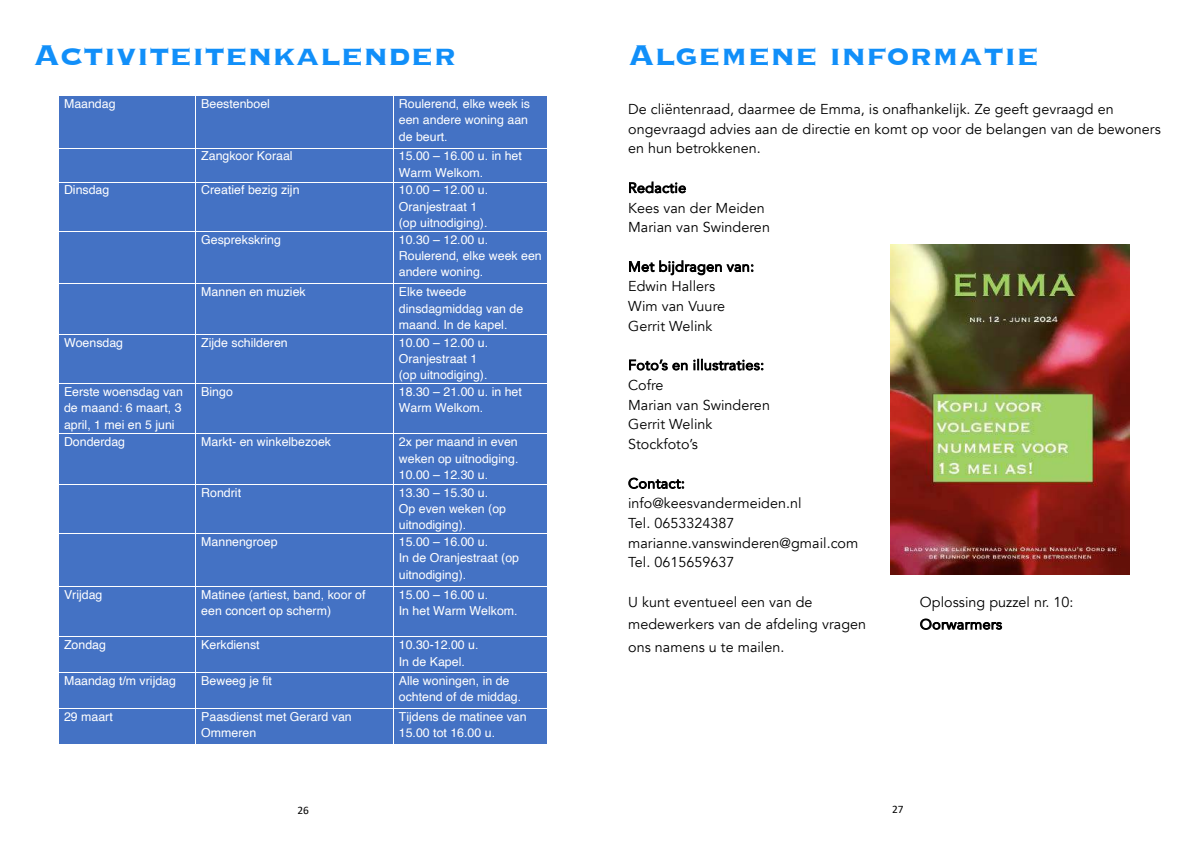
<style>
.page{position:relative;width:1191px;height:842px;background:#fff}
.page>*{position:absolute;margin:0;border:0;box-sizing:border-box;transform-origin:0 0}
.t1{font:700 37.1px "Copperplate";color:#118ff9}
.t2{font:14.3px/19.7px "Avenir";letter-spacing:.005em;color:#000}
.t3{font:14.1px "Avenir";letter-spacing:.025em;color:#000}
.t4{font:12.4px/16.3px "Helvetica";color:#fff}
.t5{font:11.4px "Calibri";color:#000}
</style>
<div class="page">
<img style="left:890px;top:245px;width:239px;height:329px">
<div style="left:59px;top:96px;width:136px;height:52px;background:#4472c4"></div>
<div style="left:196px;top:96px;width:197px;height:52px;background:#4472c4"></div>
<div style="left:394px;top:96px;width:154px;height:52px;background:#4472c4"></div>
<hr style="left:196px;top:96px;width:1px;height:52px;background:#fff">
<div style="left:59px;top:148px;width:136px;height:34px;background:#4472c4"></div>
<div style="left:196px;top:148px;width:197px;height:34px;background:#4472c4"></div>
<div style="left:394px;top:148px;width:154px;height:34px;background:#4472c4"></div>
<hr style="left:59px;top:148px;width:137px;height:1px;background:#fff">
<hr style="left:196px;top:148px;width:197px;height:1px;background:#fff">
<hr style="left:394px;top:148px;width:154px;height:1px;background:#fff">
<hr style="left:196px;top:148px;width:1px;height:34px;background:#fff">
<div style="left:59px;top:182px;width:136px;height:49px;background:#4472c4"></div>
<div style="left:196px;top:182px;width:197px;height:49px;background:#4472c4"></div>
<div style="left:394px;top:182px;width:154px;height:49px;background:#4472c4"></div>
<hr style="left:59px;top:182px;width:137px;height:1px;background:#fff">
<hr style="left:196px;top:182px;width:197px;height:1px;background:#fff">
<hr style="left:394px;top:182px;width:154px;height:1px;background:#fff">
<hr style="left:196px;top:182px;width:1px;height:49px;background:#fff">
<div style="left:59px;top:232px;width:136px;height:52px;background:#4472c4"></div>
<div style="left:196px;top:232px;width:197px;height:52px;background:#4472c4"></div>
<div style="left:394px;top:232px;width:154px;height:52px;background:#4472c4"></div>
<hr style="left:196px;top:232px;width:1px;height:52px;background:#fff">
<div style="left:59px;top:284px;width:136px;height:50px;background:#4472c4"></div>
<div style="left:196px;top:284px;width:197px;height:50px;background:#4472c4"></div>
<div style="left:394px;top:284px;width:154px;height:50px;background:#4472c4"></div>
<hr style="left:59px;top:284px;width:137px;height:1px;background:#fff">
<hr style="left:196px;top:284px;width:197px;height:1px;background:#fff">
<hr style="left:394px;top:284px;width:154px;height:1px;background:#fff">
<hr style="left:196px;top:284px;width:1px;height:50px;background:#fff">
<div style="left:59px;top:335px;width:136px;height:48px;background:#4472c4"></div>
<div style="left:196px;top:335px;width:197px;height:48px;background:#4472c4"></div>
<div style="left:394px;top:335px;width:154px;height:48px;background:#4472c4"></div>
<hr style="left:196px;top:335px;width:1px;height:48px;background:#fff">
<div style="left:59px;top:384px;width:136px;height:50px;background:#4472c4"></div>
<div style="left:196px;top:384px;width:197px;height:50px;background:#4472c4"></div>
<div style="left:394px;top:384px;width:154px;height:50px;background:#4472c4"></div>
<hr style="left:196px;top:384px;width:1px;height:50px;background:#fff">
<div style="left:59px;top:434px;width:136px;height:50px;background:#4472c4"></div>
<div style="left:196px;top:434px;width:197px;height:50px;background:#4472c4"></div>
<div style="left:394px;top:434px;width:154px;height:50px;background:#4472c4"></div>
<hr style="left:59px;top:434px;width:137px;height:1px;background:#fff">
<hr style="left:196px;top:434px;width:197px;height:1px;background:#fff">
<hr style="left:394px;top:434px;width:154px;height:1px;background:#fff">
<hr style="left:196px;top:434px;width:1px;height:50px;background:#fff">
<div style="left:59px;top:485px;width:136px;height:49px;background:#4472c4"></div>
<div style="left:196px;top:485px;width:197px;height:49px;background:#4472c4"></div>
<div style="left:394px;top:485px;width:154px;height:49px;background:#4472c4"></div>
<hr style="left:196px;top:485px;width:1px;height:49px;background:#fff">
<div style="left:59px;top:534px;width:136px;height:52px;background:#4472c4"></div>
<div style="left:196px;top:534px;width:197px;height:52px;background:#4472c4"></div>
<div style="left:394px;top:534px;width:154px;height:52px;background:#4472c4"></div>
<hr style="left:59px;top:534px;width:137px;height:1px;background:#fff">
<hr style="left:196px;top:534px;width:197px;height:1px;background:#fff">
<hr style="left:394px;top:534px;width:154px;height:1px;background:#fff">
<hr style="left:196px;top:534px;width:1px;height:52px;background:#fff">
<div style="left:59px;top:587px;width:136px;height:50px;background:#4472c4"></div>
<div style="left:196px;top:587px;width:197px;height:50px;background:#4472c4"></div>
<div style="left:394px;top:587px;width:154px;height:50px;background:#4472c4"></div>
<hr style="left:196px;top:587px;width:1px;height:50px;background:#fff">
<div style="left:59px;top:637px;width:136px;height:35px;background:#4472c4"></div>
<div style="left:196px;top:637px;width:197px;height:35px;background:#4472c4"></div>
<div style="left:394px;top:637px;width:154px;height:35px;background:#4472c4"></div>
<hr style="left:59px;top:637px;width:137px;height:1px;background:#fff">
<hr style="left:196px;top:637px;width:197px;height:1px;background:#fff">
<hr style="left:394px;top:637px;width:154px;height:1px;background:#fff">
<hr style="left:196px;top:637px;width:1px;height:35px;background:#fff">
<div style="left:59px;top:673px;width:136px;height:35px;background:#4472c4"></div>
<div style="left:196px;top:673px;width:197px;height:35px;background:#4472c4"></div>
<div style="left:394px;top:673px;width:154px;height:35px;background:#4472c4"></div>
<hr style="left:196px;top:673px;width:1px;height:35px;background:#fff">
<div style="left:59px;top:709px;width:136px;height:35px;background:#4472c4"></div>
<div style="left:196px;top:709px;width:197px;height:35px;background:#4472c4"></div>
<div style="left:394px;top:709px;width:154px;height:35px;background:#4472c4"></div>
<hr style="left:196px;top:709px;width:1px;height:35px;background:#fff">
<h1 class="t1" style="left:34px;top:31px;width:424px">Activiteitenkalender</h1>
<p class="t4" style="left:64px;top:96px;width:53px">Maandag</p>
<p class="t4" style="left:201px;top:96px;width:70px">Beestenboel</p>
<p class="t4" style="left:399px;top:96px;width:133px">Roulerend, elke week is een andere woning aan de beurt.</p>
<p class="t4" style="left:201px;top:148px;width:93px">Zangkoor Koraal</p>
<p class="t4" style="left:399px;top:148px;width:125px">15.00 – 16.00 u. in het<br>Warm Welkom.</p>
<p class="t4" style="left:64px;top:182px;width:47px">Dinsdag</p>
<p class="t4" style="left:201px;top:182px;width:100px">Creatief bezig zijn</p>
<p class="t4" style="left:399px;top:182px;width:91px">10.00 – 12.00 u.<br>Oranjestraat 1 (op uitnodiging).</p>
<p class="t4" style="left:201px;top:232px;width:81px">Gesprekskring</p>
<p class="t4" style="left:399px;top:232px;width:144px">10.30 – 12.00 u.<br>Roulerend, elke week een andere woning.</p>
<p class="t4" style="left:201px;top:284px;width:106px">Mannen en muziek</p>
<p class="t4" style="left:399px;top:284px;width:126px">Elke tweede dinsdagmiddag van de maand. In de kapel.</p>
<p class="t4" style="left:64px;top:334px;width:61px">Woensdag</p>
<p class="t4" style="left:201px;top:334px;width:88px">Zijde schilderen</p>
<p class="t4" style="left:399px;top:334px;width:91px">10.00 – 12.00 u.<br>Oranjestraat 1 (op uitnodiging).</p>
<p class="t4" style="left:64px;top:384px;width:120px;text-align:justify">Eerste woensdag van de maand: 6 maart, 3 april, 1 mei en 5 juni</p>
<p class="t4" style="left:201px;top:384px;width:33px">Bingo</p>
<p class="t4" style="left:399px;top:384px;width:125px">18.30 – 21.00 u. in het<br>Warm Welkom.</p>
<p class="t4" style="left:64px;top:434px;width:63px">Donderdag</p>
<p class="t4" style="left:201px;top:434px;width:131px">Markt- en winkelbezoek</p>
<p class="t4" style="left:399px;top:434px;width:121px;text-align:justify">2x per maand in even weken op uitnodiging.<br>10.00 – 12.30 u.</p>
<p class="t4" style="left:201px;top:485px;width:41px">Rondrit</p>
<p class="t4" style="left:399px;top:485px;width:109px">13.30 – 15.30 u.<br>Op even weken (op uitnodiging).</p>
<p class="t4" style="left:201px;top:534px;width:78px">Mannengroep</p>
<p class="t4" style="left:399px;top:534px;width:122px">15.00 – 16.00 u.<br>In de Oranjestraat (op uitnodiging).</p>
<p class="t4" style="left:64px;top:587px;width:40px">Vrijdag</p>
<p class="t4" style="left:201px;top:587px;width:166px">Matinee (artiest, band, koor of een concert op scherm)</p>
<p class="t4" style="left:399px;top:587px;width:120px">15.00 – 16.00 u.<br>In het Warm Welkom.</p>
<p class="t4" style="left:64px;top:637px;width:43px">Zondag</p>
<p class="t4" style="left:201px;top:637px;width:60px">Kerkdienst</p>
<p class="t4" style="left:399px;top:637px;width:81px">10.30-12.00 u.<br>In de Kapel.</p>
<p class="t4" style="left:64px;top:673px;width:113px">Maandag t/m vrijdag</p>
<p class="t4" style="left:201px;top:673px;width:72px">Beweeg je fit</p>
<p class="t4" style="left:399px;top:673px;width:124px">Alle woningen, in de ochtend of de middag.</p>
<p class="t4" style="left:64px;top:709px;width:50px">29 maart</p>
<p class="t4" style="left:201px;top:709px;width:152px">Paasdienst met Gerard van<br>Ommeren</p>
<p class="t4" style="left:399px;top:709px;width:129px">Tijdens de matinee van<br>15.00 tot 16.00 u.</p>
<p class="t5" style="left:297px;top:802px;width:13px">26</p>
<h1 class="t1" style="left:628px;top:30px;width:412px">Algemene informatie</h1>
<p class="t2" style="left:628px;top:100px;width:534px">De cliëntenraad, daarmee de Emma, is onafhankelijk. Ze geeft gevraagd en ongevraagd advies aan de directie en komt op voor de belangen van de bewoners en hun betrokkenen.</p>
<p class="t3" style="left:628px;top:179px;width:60px">Redactie</p>
<p class="t2" style="left:628px;top:198px;width:143px">Kees van der Meiden<br>Marian van Swinderen</p>
<p class="t3" style="left:628px;top:258px;width:128px">Met bijdragen van:</p>
<p class="t2" style="left:628px;top:277px;width:98px">Edwin Hallers<br>Wim van Vuure<br>Gerrit Welink</p>
<p class="t3" style="left:628px;top:357px;width:138px">Foto’s en illustraties:</p>
<p class="t2" style="left:628px;top:375px;width:143px">Cofre<br>Marian van Swinderen<br>Gerrit Welink<br>Stockfoto’s</p>
<p class="t3" style="left:628px;top:475px;width:58px">Contact:</p>
<p class="t2" style="left:628px;top:493px;width:232px">info@keesvandermeiden.nl<br>Tel. 0653324387 marianne.vanswinderen@gmail.com<br>Tel. 0615659637</p>
<p class="t2" style="left:628px;top:592px;width:186px">U kunt eventueel een van de</p>
<p class="t2" style="left:920px;top:592px;width:155px">Oplossing puzzel nr. 10:</p>
<p class="t2" style="left:628px;top:615px;width:239px">medewerkers van de afdeling vragen</p>
<p class="t3" style="left:920px;top:616px;width:84px">Oorwarmers</p>
<p class="t2" style="left:628px;top:637px;width:158px">ons namens u te mailen.</p>
<p class="t5" style="left:892px;top:802px;width:13px">27</p>
</div>
